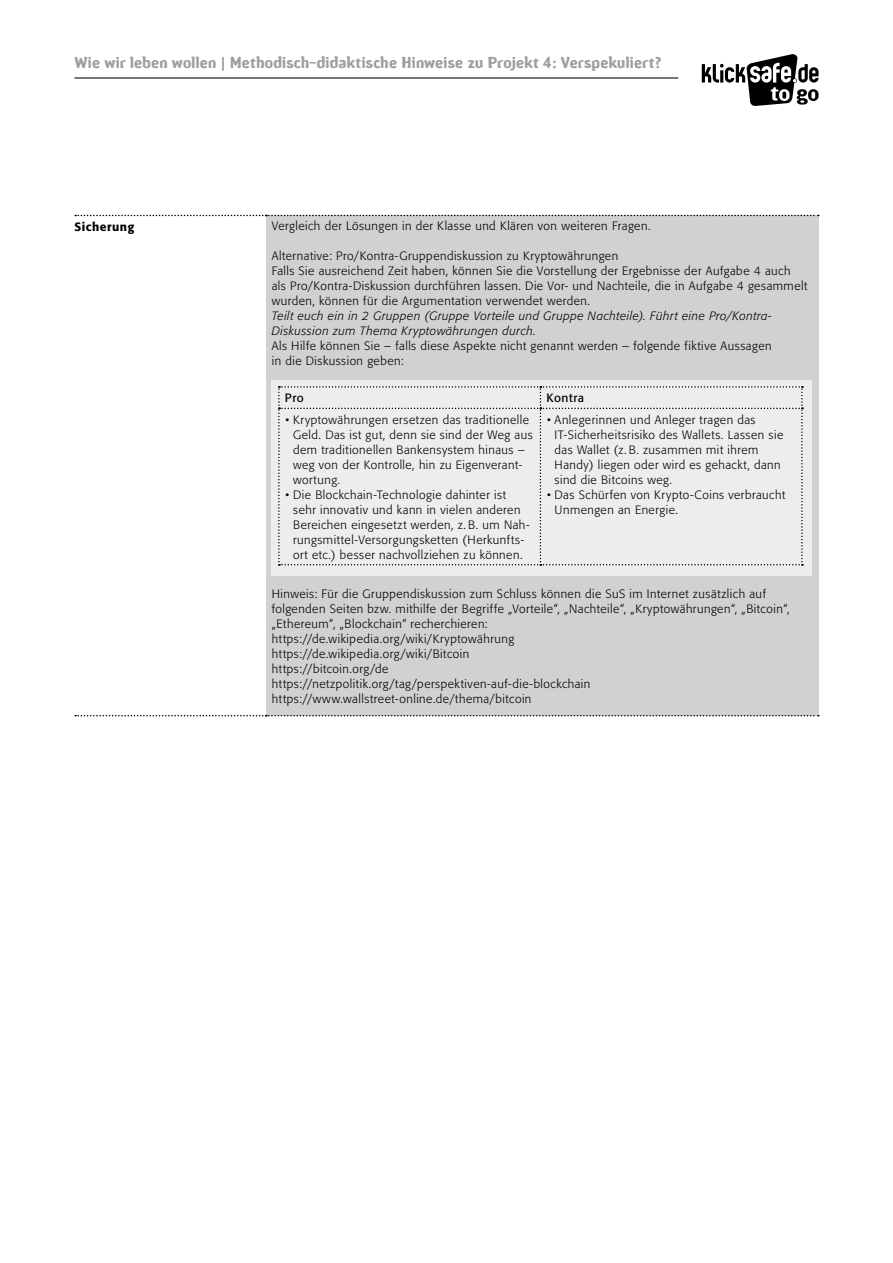
<style>
.page{position:relative;width:893px;height:1263px;background:#fff}
.page>*{position:absolute;margin:0;border:0;box-sizing:border-box;transform-origin:0 0}
.t1{font:15px "Amoebia Drop";letter-spacing:.025em;color:#9c9e9f}
.t2{font:300 12px/15px "Formata BQ";letter-spacing:.04em;color:#000}
.t3{font:italic 300 12px/15px "Formata BQ";letter-spacing:.04em;color:#000}
.t4{font:500 12px "Formata BQ";letter-spacing:.045em;color:#000}
.t5{font:12px "Formata BQ";letter-spacing:.045em;color:#000}
.s1{font-style:italic}
</style>
<div class="page">
<hr style="left:74px;top:77px;width:604px;height:2px;background:#000">
<svg style="left:702px;top:54px;width:117px;height:52px"></svg>
<div style="left:266px;top:215px;width:553px;height:501px;background:#d0d1d2"></div>
<svg style="left:75px;top:215px;width:744px;height:1px"></svg>
<svg style="left:75px;top:715px;width:744px;height:1px"></svg>
<div style="left:272px;top:380px;width:540px;height:195px;background:#eceded"></div>
<svg style="left:278px;top:386px;width:525px;height:179px"></svg>
<p class="t1" style="left:74px;top:55px;width:589px">Wie wir leben wollen | Methodisch-didaktische Hinweise zu Projekt 4: Verspekuliert?</p>
<p class="t4" style="left:74px;top:219px;width:61px">Sicherung</p>
<p class="t2" style="left:272px;top:219px;width:380px">Vergleich der Lösungen in der Klasse und Klären von weiteren Fragen.</p>
<p class="t2" style="left:272px;top:249px;width:537px">Alternative: Pro/Kontra-Gruppendiskussion zu Kryptowährungen<br>Falls Sie ausreichend Zeit haben, können Sie die Vorstellung der Ergebnisse der Aufgabe 4 auch als Pro/Kontra-Diskussion durchführen lassen. Die Vor- und Nachteile, die in Aufgabe 4 gesammelt wurden, können für die Argumentation verwendet werden.</p>
<p class="t3" style="left:272px;top:309px;width:502px">Teilt euch ein in 2 Gruppen (Gruppe Vorteile und Gruppe Nachteile). Führt eine Pro/Kontra-<br>Diskussion zum Thema Kryptowährungen durch.</p>
<p class="t2" style="left:272px;top:339px;width:501px">Als Hilfe können Sie – falls diese Aspekte nicht genannt werden – folgende fiktive Aussagen in die Diskussion geben:</p>
<p class="t5" style="left:285px;top:391px;width:21px">Pro</p>
<p class="t5" style="left:546px;top:391px;width:39px">Kontra</p>
<p class="t2" style="left:293px;top:412px;width:241px;text-indent:-8px"><span class="s1">•</span> Kryptowährungen ersetzen das traditionelle Geld. Das ist gut, denn sie sind der Weg aus dem traditionellen Bankensystem hinaus – weg von der Kontrolle, hin zu Eigenverant&shy;wortung.</p>
<p class="t2" style="left:293px;top:487px;width:238px;text-indent:-8px"><span class="s1">•</span> Die Blockchain-Technologie dahinter ist sehr innovativ und kann in vielen anderen Bereichen eingesetzt werden, z. B. um Nah&shy;rungsmittel-Versorgungsketten (Herkunfts&shy;ort etc.) besser nachvollziehen zu können.</p>
<p class="t2" style="left:555px;top:412px;width:230px;text-indent:-8px"><span class="s1">•</span> Anlegerinnen und Anleger tragen das IT-Sicherheitsrisiko des Wallets. Lassen sie das Wallet (z. B. zusammen mit ihrem Handy) liegen oder wird es gehackt, dann sind die Bitcoins weg.</p>
<p class="t2" style="left:555px;top:487px;width:232px;text-indent:-8px"><span class="s1">•</span> Das Schürfen von Krypto-Coins verbraucht<br>Unmengen an Energie.</p>
<p class="t2" style="left:272px;top:586px;width:519px">Hinweis: Für die Gruppendiskussion zum Schluss können die SuS im Internet zusätzlich auf folgenden Seiten bzw. mithilfe der Begriffe „Vorteile“, „Nachteile“, „Kryptowährungen“, „Bitcoin“, „Ethereum“, „Blockchain“ recherchieren:<br>https://de.wikipedia.org/wiki/Kryptowährung<br>https://de.wikipedia.org/wiki/Bitcoin<br>https://bitcoin.org/de<br>https://netzpolitik.org/tag/perspektiven-auf-die-blockchain https://www.wallstreet-online.de/thema/bitcoin</p>
</div>
